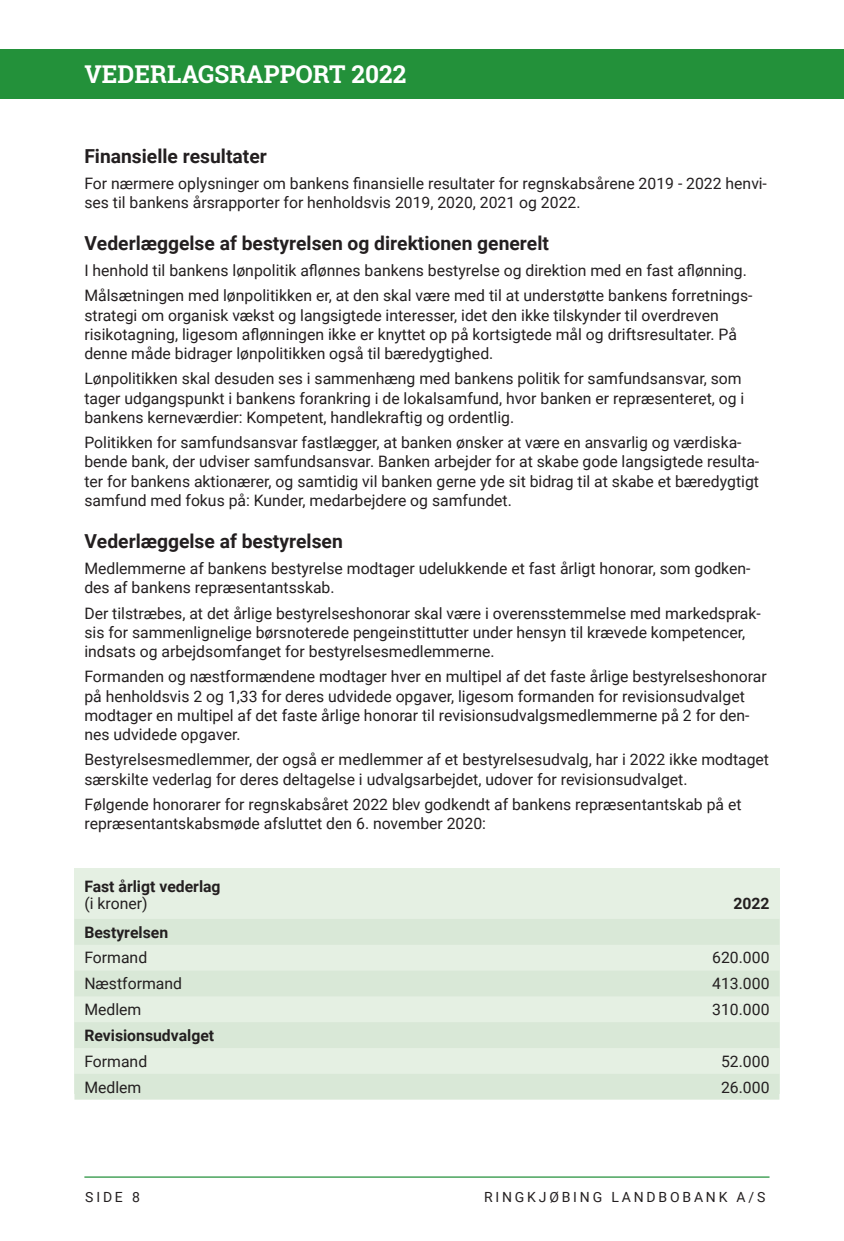
<style>
.page{position:relative;width:844px;height:1241px;background:#fff}
.page>*{position:absolute;margin:0;border:0;box-sizing:border-box;transform-origin:0 0}
.t1{font:700 24.5px "Roboto Slab";color:#fff}
.t2{font:700 19.25px "Roboto";color:#231f20}
.t3{font:15.75px/19.2px "Roboto";color:#231f20}
.t4{font:700 15.75px "Roboto";color:#231f20}
.t5{font:14px "Roboto";letter-spacing:.2em;color:#231f20}
</style>
<div class="page">
<hr style="left:84px;top:1176px;width:685px;height:1px;background:#23913a">
<div style="left:74px;top:868px;width:705px;height:225px;background:#e5f0e3"></div>
<svg style="left:74px;top:919px;width:705px;height:180px;fill:#d9e8d7"></svg>
<div style="left:0;top:50px;width:843px;height:49px;background:#23913a"></div>
<h1 class="t1" style="left:84px;top:57px;width:323px">VEDERLAGSRAPPORT 2022</h1>
<p class="t2" style="left:84px;top:142px;width:184px">Finansielle resultater</p>
<p class="t3" style="left:84px;top:173px;width:683px">For nærmere oplysninger om bankens finansielle resultater for regnskabsårene 2019 - 2022 henvi&shy;ses til bankens årsrapporter for henholdsvis 2019, 2020, 2021 og 2022.</p>
<p class="t2" style="left:84px;top:230px;width:466px">Vederlæggelse af bestyrelsen og direktionen generelt</p>
<p class="t3" style="left:84px;top:257px;width:669px;line-height:25.2px">I henhold til bankens lønpolitik aflønnes bankens bestyrelse og direktion med en fast aflønning.<br>Målsætningen med lønpolitikken er, at den skal være med til at understøtte bankens forretnings-</p>
<p class="t3" style="left:84px;top:305px;width:654px">strategi om organisk vækst og langsigtede interesser, idet den ikke tilskynder til overdreven risikotagning, ligesom aflønningen ikke er knyttet op på kortsigtede mål og driftsresultater. På denne måde bidrager lønpolitikken også til bæredygtighed.</p>
<p class="t3" style="left:84px;top:368px;width:661px">Lønpolitikken skal desuden ses i sammenhæng med bankens politik for samfundsansvar, som tager udgangspunkt i bankens forankring i de lokalsamfund, hvor banken er repræsenteret, og i bankens kerneværdier: Kompetent, handlekraftig og ordentlig.</p>
<p class="t3" style="left:84px;top:432px;width:676px">Politikken for samfundsansvar fastlægger, at banken ønsker at være en ansvarlig og værdiska&shy;bende bank, der udviser samfundsansvar. Banken arbejder for at skabe gode langsigtede resulta&shy;ter for bankens aktionærer, og samtidig vil banken gerne yde sit bidrag til at skabe et bæredygtigt samfund med fokus på: Kunder, medarbejdere og samfundet.</p>
<p class="t2" style="left:84px;top:527px;width:260px">Vederlæggelse af bestyrelsen</p>
<p class="t3" style="left:84px;top:558px;width:667px">Medlemmerne af bankens bestyrelse modtager udelukkende et fast årligt honorar, som godken&shy;des af bankens repræsentantsskab.</p>
<p class="t3" style="left:84px;top:602px;width:677px">Der tilstræbes, at det årlige bestyrelseshonorar skal være i overensstemmelse med markedsprak&shy;sis for sammenlignelige børsnoterede pengeinstittutter under hensyn til krævede kompetencer, indsats og arbejdsomfanget for bestyrelsesmedlemmerne.</p>
<p class="t3" style="left:84px;top:666px;width:683px">Formanden og næstformændene modtager hver en multipel af det faste årlige bestyrelseshonorar på henholdsvis 2 og 1,33 for deres udvidede opgaver, ligesom formanden for revisionsudvalget modtager en multipel af det faste årlige honorar til revisionsudvalgsmedlemmerne på 2 for den&shy;nes udvidede opgaver.</p>
<p class="t3" style="left:84px;top:749px;width:686px">Bestyrelsesmedlemmer, der også er medlemmer af et bestyrelsesudvalg, har i 2022 ikke modtaget særskilte vederlag for deres deltagelse i udvalgsarbejdet, udover for revisionsudvalget.</p>
<p class="t3" style="left:84px;top:793px;width:658px">Følgende honorarer for regnskabsåret 2022 blev godkendt af bankens repræsentantskab på et repræsentantskabsmøde afsluttet den 6. november 2020:</p>
<p class="t4" style="left:84px;top:874px;width:138px">Fast årligt vederlag</p>
<p class="t3" style="left:84px;top:893px;width:65px">(i kroner)</p>
<p class="t4" style="left:733px;top:892px;width:38px">2022</p>
<p class="t4" style="left:84px;top:920px;width:85px">Bestyrelsen</p>
<p class="t3" style="left:84px;top:947px;width:64px">Formand</p>
<p class="t3" style="left:712px;top:947px;width:59px">620.000</p>
<p class="t3" style="left:84px;top:973px;width:99px">Næstformand</p>
<p class="t3" style="left:712px;top:973px;width:59px">413.000</p>
<p class="t3" style="left:84px;top:999px;width:58px">Medlem</p>
<p class="t3" style="left:712px;top:999px;width:59px">310.000</p>
<p class="t4" style="left:84px;top:1024px;width:131px">Revisionsudvalget</p>
<p class="t3" style="left:84px;top:1050px;width:64px">Formand</p>
<p class="t3" style="left:721px;top:1050px;width:50px">52.000</p>
<p class="t3" style="left:84px;top:1076px;width:58px">Medlem</p>
<p class="t3" style="left:721px;top:1076px;width:50px">26.000</p>
<p class="t5" style="left:85px;top:1186px;width:56px">SIDE 8</p>
<p class="t5" style="left:484px;top:1186px;width:283px">RINGKJØBING LANDBOBANK A/S</p>
</div>
